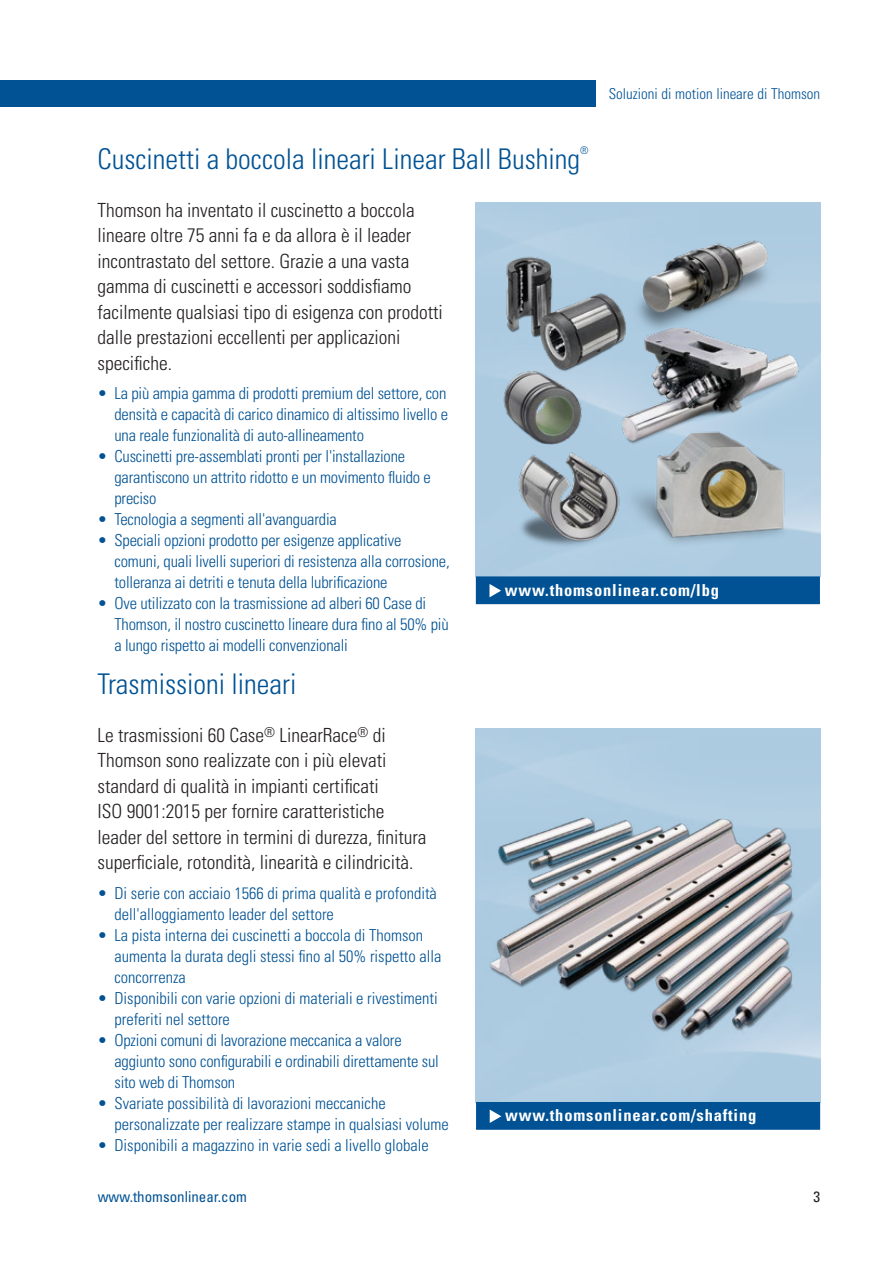
<style>
.page{position:relative;width:893px;height:1263px;background:#fff}
.page>*{position:absolute;margin:0;border:0;box-sizing:border-box;transform-origin:0 0}
.Fließ{font:300 condensed 28.5px "Univers LT Std";color:#005294}
.Fließ-2{font:300 condensed 19.5px/25.5px "Univers LT Std";color:#231f20}
.t1{font:300 condensed 16.5px/21px "Univers LT Std";letter-spacing:-.01em;color:#005294}
.Fließ-3{font:700 condensed 16.5px "Univers LT Std";letter-spacing:.05em;color:#fff}
.t2{font:300 condensed 15px "Univers LT Std";color:#005294}
.t3{font:condensed 15px "Univers LT Std";color:#005294}
.t4{font:condensed 15px "Univers LT Std";color:#231f20}
.Fließ-4{font:300 condensed 10.5px "Univers LT Std";color:#005294}
</style>
<div class="page">
<div style="left:0;top:80px;width:595px;height:27px;background:#005294"></div>
<div style="left:477px;top:577px;width:342px;height:26px;background:#005294"></div>
<svg style="left:489px;top:584px;width:12px;height:14px"></svg>
<div style="left:476px;top:576px;width:344px;height:28px;border:2px solid #005294"></div>
<img style="left:488px;top:233px;width:319px;height:320px">
<div style="left:477px;top:1103px;width:342px;height:26px;background:#005294"></div>
<svg style="left:489px;top:1109px;width:13px;height:14px"></svg>
<div style="left:476px;top:1102px;width:344px;height:28px;border:2px solid #005294"></div>
<img style="left:475px;top:776px;width:344px;height:279px">
<p class="Fließ" style="left:97px;top:141px;width:484px">Cuscinetti a boccola lineari Linear Ball Bushing</p>
<p class="Fließ-4" style="left:580px;top:144px;width:10px">®</p>
<p class="t2" style="left:609px;top:85px;width:213px">Soluzioni di motion lineare di Thomson</p>
<p class="Fließ-2" style="left:97px;top:197px;width:347px">Thomson ha inventato il cuscinetto a boccola lineare oltre 75 anni fa e da allora è il leader incontrastato del settore. Grazie a una vasta gamma di cuscinetti e accessori soddisfiamo facilmente qualsiasi tipo di esigenza con prodotti dalle prestazioni eccellenti per applicazioni specifiche.</p>
<p class="t1" style="left:114px;top:383px;width:335px;text-align:justify;text-indent:-17px">• La più ampia gamma di prodotti premium del settore, con densità e capacità di carico dinamico di altissimo livello e una reale funzionalità di auto-allineamento</p>
<p class="t1" style="left:114px;top:446px;width:318px;text-indent:-17px">• Cuscinetti pre-assemblati pronti per l'installazione garantiscono un attrito ridotto e un movimento fluido e preciso</p>
<p class="t1" style="left:97px;top:509px;width:241px">• Tecnologia a segmenti all'avanguardia</p>
<p class="t1" style="left:114px;top:530px;width:337px;text-indent:-17px">• Speciali opzioni prodotto per esigenze applicative comuni, quali livelli superiori di resistenza alla corrosione, tolleranza ai detriti e tenuta della lubrificazione</p>
<p class="t1" style="left:114px;top:593px;width:336px;text-indent:-17px">• Ove utilizzato con la trasmissione ad alberi 60 Case di<br>Thomson, il nostro cuscinetto lineare dura fino al 50% più a lungo rispetto ai modelli convenzionali</p>
<p class="Fließ" style="left:97px;top:667px;width:200px">Trasmissioni lineari</p>
<p class="Fließ-2" style="left:97px;top:722px;width:331px">Le trasmissioni 60 Case<sup>®</sup> LinearRace<sup>®</sup> di Thomson sono realizzate con i più elevati standard di qualità in impianti certificati<br>ISO 9001:2015 per fornire caratteristiche leader del settore in termini di durezza, finitura superficiale, rotondità, linearità e cilindricità.</p>
<p class="t1" style="left:114px;top:882px;width:324px;text-indent:-17px">• Di serie con acciaio 1566 di prima qualità e profondità dell'alloggiamento leader del settore</p>
<p class="t1" style="left:114px;top:924px;width:329px;text-indent:-17px">• La pista interna dei cuscinetti a boccola di Thomson aumenta la durata degli stessi fino al 50% rispetto alla concorrenza</p>
<p class="t1" style="left:114px;top:987px;width:325px;text-indent:-17px">• Disponibili con varie opzioni di materiali e rivestimenti preferiti nel settore</p>
<p class="t1" style="left:114px;top:1029px;width:326px;text-indent:-17px">• Opzioni comuni di lavorazione meccanica a valore aggiunto sono configurabili e ordinabili direttamente sul sito web di Thomson</p>
<p class="t1" style="left:114px;top:1092px;width:336px;text-indent:-17px">• Svariate possibilità di lavorazioni meccaniche personalizzate per realizzare stampe in qualsiasi volume</p>
<p class="t1" style="left:97px;top:1134px;width:333px">• Disponibili a magazzino in varie sedi a livello globale</p>
<p class="Fließ-3" style="left:505px;top:580px;width:216px">www.thomsonlinear.com/lbg</p>
<p class="Fließ-3" style="left:505px;top:1105px;width:253px">www.thomsonlinear.com/shafting</p>
<p class="t3" style="left:98px;top:1187px;width:151px">www.thomsonlinear.com</p>
<p class="t4" style="left:814px;top:1187px;width:8px">3</p>
</div>
